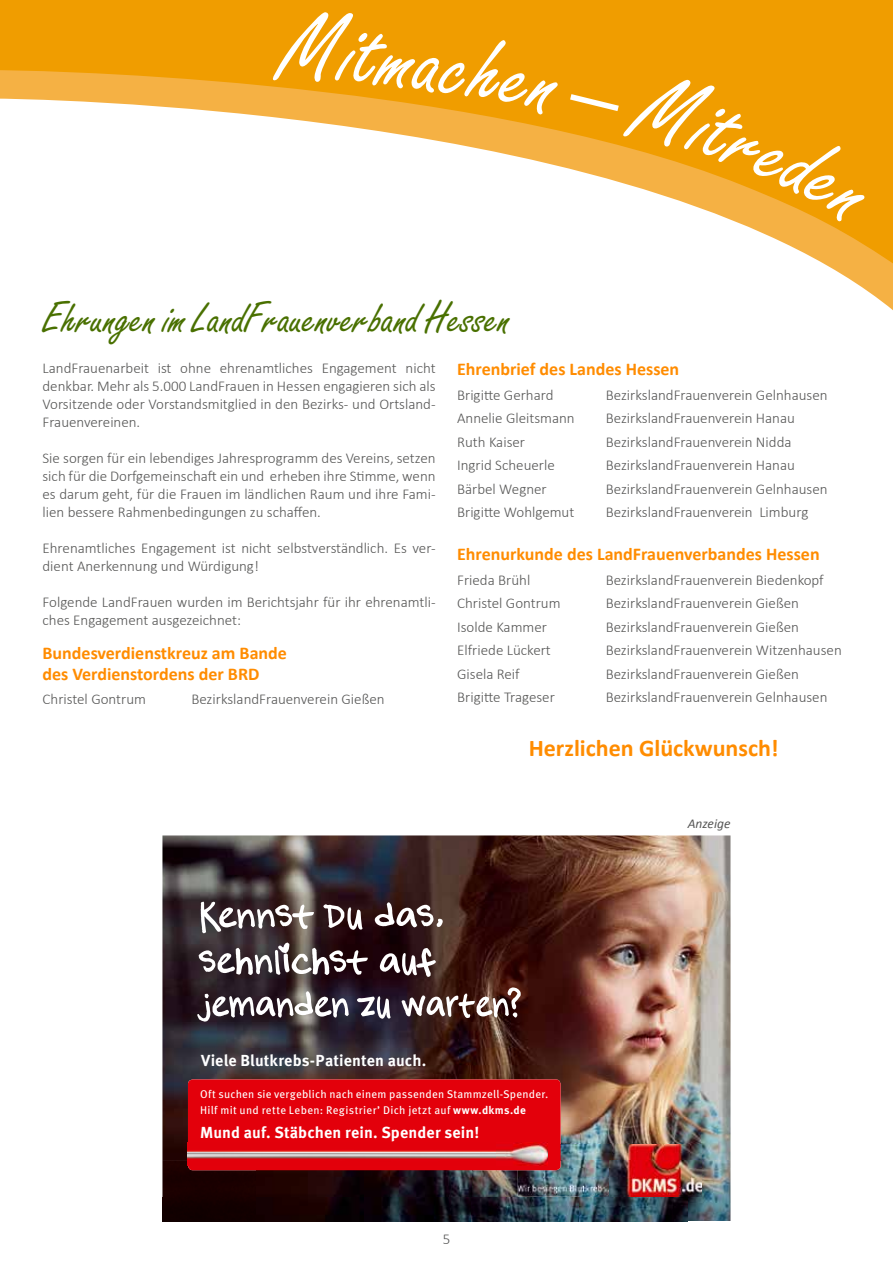
<style>
.page{position:relative;width:893px;height:1263px;background:#fff}
.page>*{position:absolute;margin:0;border:0;box-sizing:border-box;transform-origin:0 0}
.t1{font:45px "Freestyle Script Std";color:#497000}
.t2{font:700 24px "Calibri";color:#ff8c00}
.t3{font:700 18px/20.7px "Calibri";color:#ff8c00}
.t4{font:700 15.9px "Meta OT";letter-spacing:.005em;color:#fff}
.t5{font:300 15px/18px "Calibri";color:#565655;text-align:justify}
.t6{font:italic 13.5px "Calibri";color:#565655}
.t7{font:11.25px/15.5px "Meta OT";letter-spacing:.02em;color:#fff}
.s1{font-weight:700}
</style>
<div class="page">
<svg style="left:838px;top:272px;width:55px;height:38px"></svg>
<svg style="left:0;top:0;width:893px;height:272px"></svg>
<img style="left:162px;top:835px;width:568px;height:325px">
<div style="left:162px;top:1160px;width:94px;height:61px;background:#180000"></div>
<img style="left:256px;top:1170px;width:324px;height:28px">
<img style="left:580px;top:1196px;width:108px;height:2px">
<img style="left:688px;top:1160px;width:42px;height:61px">
<img style="left:256px;top:1198px;width:432px;height:23px">
<img style="left:561px;top:1144px;width:141px;height:16px">
<img style="left:518px;top:1160px;width:184px;height:36px">
<svg style="left:357px;top:996px;width:33px;height:23px"></svg>
<svg style="left:380px;top:948px;width:56px;height:29px"></svg>
<svg style="left:201px;top:902px;width:113px;height:31px"></svg>
<svg style="left:323px;top:904px;width:39px;height:26px"></svg>
<svg style="left:375px;top:902px;width:68px;height:25px"></svg>
<svg style="left:199px;top:942px;width:169px;height:33px"></svg>
<svg style="left:197px;top:991px;width:152px;height:31px"></svg>
<svg style="left:402px;top:987px;width:119px;height:31px"></svg>
<div style="left:188px;top:1079px;width:373px;height:91px;background:#e3000b;border-radius:5px"></div>
<img style="left:188px;top:1142px;width:360px;height:23px">
<svg style="left:272px;top:6px;width:286px;height:111px;background:#f09f07"></svg>
<svg style="left:570px;top:64px;width:295px;height:162px;background:#f2ab29"></svg>
<h1 class="t1" style="left:43px;top:292px;width:468px">Ehrungen im LandFrauenverband Hessen</h1>
<p class="t5" style="left:43px;top:359px;width:395px">LandFrauenarbeit ist ohne ehrenamtliches Engagement nicht denkbar. Mehr als 5.000 LandFrauen in Hessen engagieren sich als Vorsitzende oder Vorstandsmitglied in den Bezirks- und Ortsland-Frauenvereinen.</p>
<p class="t5" style="left:43px;top:449px;width:395px">Sie sorgen für ein lebendiges Jahresprogramm des Vereins, setzen sich für die Dorfgemeinschaft ein und erheben ihre Stimme, wenn es darum geht, für die Frauen im ländlichen Raum und ihre Fami&shy;lien bessere Rahmenbedingungen zu schaffen.</p>
<p class="t5" style="left:43px;top:539px;width:395px">Ehrenamtliches Engagement ist nicht selbstverständlich. Es ver&shy;dient Anerkennung und Würdigung!</p>
<p class="t5" style="left:43px;top:593px;width:395px">Folgende LandFrauen wurden im Berichtsjahr für ihr ehrenamtli&shy;ches Engagement ausgezeichnet:</p>
<p class="t3" style="left:457px;top:359px;width:224px">Ehrenbrief des Landes Hessen</p>
<p class="t5" style="left:457px;top:386px;width:98px">Brigitte Gerhard</p>
<p class="t5" style="left:606px;top:386px;width:223px">BezirkslandFrauenverein Gelnhausen</p>
<p class="t5" style="left:457px;top:409px;width:119px">Annelie Gleitsmann</p>
<p class="t5" style="left:606px;top:409px;width:191px">BezirkslandFrauenverein Hanau</p>
<p class="t5" style="left:457px;top:433px;width:69px">Ruth Kaiser</p>
<p class="t5" style="left:606px;top:433px;width:187px">BezirkslandFrauenverein Nidda</p>
<p class="t5" style="left:457px;top:456px;width:99px">Ingrid Scheuerle</p>
<p class="t5" style="left:606px;top:456px;width:191px">BezirkslandFrauenverein Hanau</p>
<p class="t5" style="left:457px;top:479px;width:91px">Bärbel Wegner</p>
<p class="t5" style="left:606px;top:479px;width:223px">BezirkslandFrauenverein Gelnhausen</p>
<p class="t5" style="left:457px;top:503px;width:119px">Brigitte Wohlgemut</p>
<p class="t5" style="left:606px;top:503px;width:204px">BezirkslandFrauenverein Limburg</p>
<p class="t3" style="left:457px;top:544px;width:364px">Ehrenurkunde des LandFrauenverbandes Hessen</p>
<p class="t5" style="left:457px;top:571px;width:75px">Frieda Brühl</p>
<p class="t5" style="left:606px;top:571px;width:219px">BezirkslandFrauenverein Biedenkopf</p>
<p class="t5" style="left:457px;top:594px;width:105px">Christel Gontrum</p>
<p class="t5" style="left:606px;top:594px;width:195px">BezirkslandFrauenverein Gießen</p>
<p class="t5" style="left:457px;top:618px;width:91px">Isolde Kammer</p>
<p class="t5" style="left:606px;top:618px;width:195px">BezirkslandFrauenverein Gießen</p>
<p class="t5" style="left:457px;top:641px;width:95px">Elfriede Lückert</p>
<p class="t5" style="left:606px;top:641px;width:238px">BezirkslandFrauenverein Witzenhausen</p>
<p class="t5" style="left:457px;top:664px;width:64px">Gisela Reif</p>
<p class="t5" style="left:606px;top:664px;width:195px">BezirkslandFrauenverein Gießen</p>
<p class="t5" style="left:457px;top:688px;width:99px">Brigitte Trageser</p>
<p class="t5" style="left:606px;top:688px;width:223px">BezirkslandFrauenverein Gelnhausen</p>
<p class="t3" style="left:43px;top:642px;width:246px">Bundesverdienstkreuz am Bande des Verdienstordens der BRD</p>
<p class="t5" style="left:43px;top:690px;width:105px">Christel Gontrum</p>
<p class="t5" style="left:191px;top:690px;width:195px">BezirkslandFrauenverein Gießen</p>
<h2 class="t2" style="left:529px;top:733px;width:251px">Herzlichen Glückwunsch!</h2>
<p class="t4" style="left:201px;top:1051px;width:227px">Viele Blutkrebs-Patienten auch.</p>
<p class="t7" style="left:200px;top:1087px;width:350px">Oft suchen sie vergeblich nach einem passenden Stammzell-Spender.<br>Hilf mit und rette Leben: Registrier’ Dich jetzt auf <span class="s1">www.dkms.de</span></p>
<p class="t4" style="left:200px;top:1123px;width:281px">Mund auf. Stäbchen rein. Spender sein!</p>
<p class="t5" style="left:443px;top:1230px;width:9px">5</p>
<p class="t6" style="left:688px;top:814px;width:44px">Anzeige</p>
</div>
